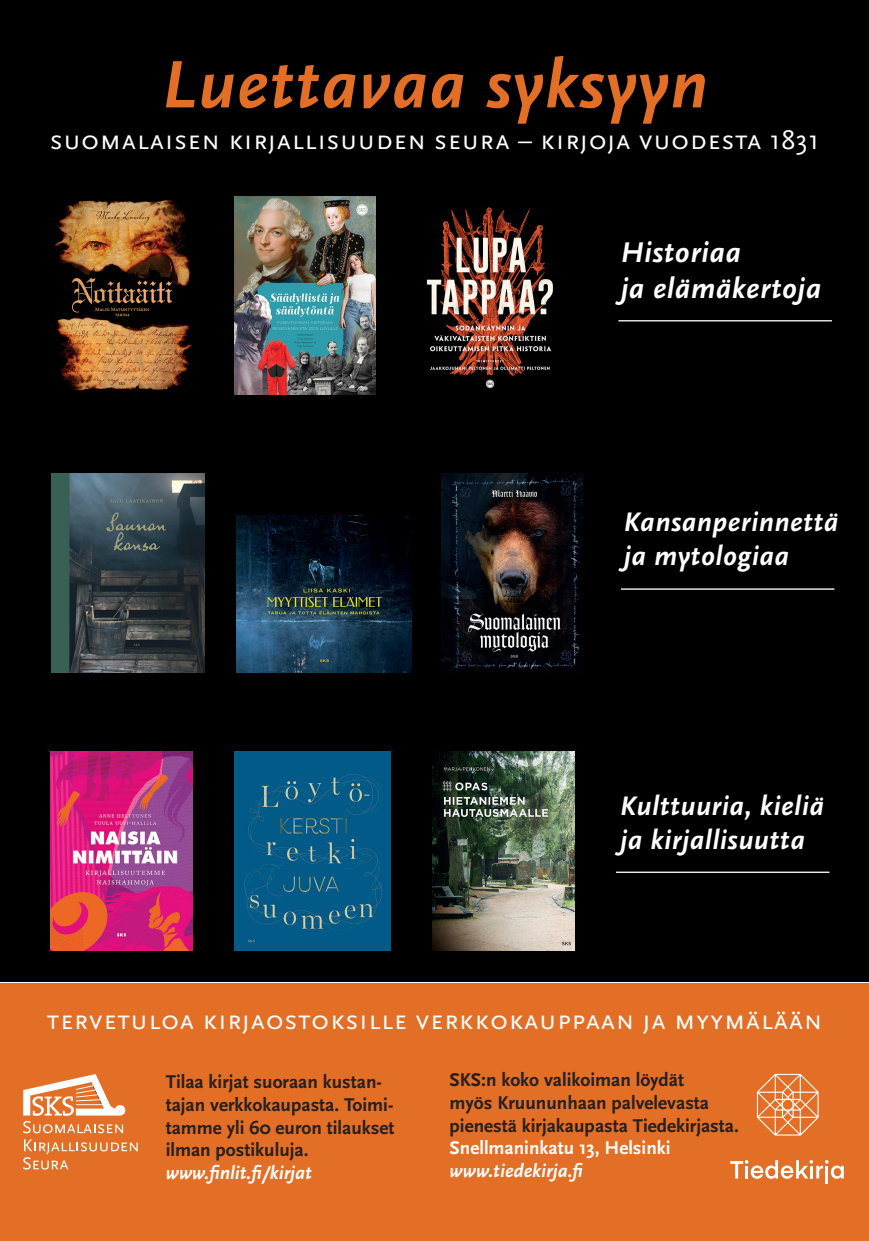
<style>
.page{position:relative;width:869px;height:1241px;background:#fff}
.page>*{position:absolute;margin:0;border:0;box-sizing:border-box;transform-origin:0 0}
.t1{font:italic 700 70px "Scala Sans";letter-spacing:.02em;color:#e36e25}
.t2{font:italic 700 29.75px/35.7px "Scala Sans";letter-spacing:.02em;color:#fff}
.t3{font:28px "Scala Sans Caps";letter-spacing:.02em;color:#fff}
.t4{font:italic 700 28px/33.6px "Scala Sans";letter-spacing:.02em;color:#fff}
.t5{font:700 19.25px/22.8px "Scala Sans";color:#231f20}
.s1{font-style:italic;color:#fff}
.s2{color:#fff}
</style>
<div class="page">
<div style="left:0;top:0;width:868px;height:980px;background:#000001"></div>
<img style="left:54px;top:200px;width:138px;height:191px">
<img style="left:426px;top:207px;width:127px;height:182px">
<img style="left:234px;top:196px;width:141px;height:199px">
<img style="left:441px;top:474px;width:140px;height:197px">
<div style="left:0;top:983px;width:868px;height:257px;background:#e36e25"></div>
<hr style="left:618px;top:320px;width:213px;height:1px;background:#fff">
<hr style="left:620px;top:588px;width:214px;height:1px;background:#fff">
<hr style="left:615px;top:871px;width:214px;height:1px;background:#fff">
<img style="left:236px;top:515px;width:175px;height:157px">
<img style="left:51px;top:751px;width:141px;height:199px">
<hr style="left:824px;top:1165px;width:3px;height:18px;background:#fff">
<svg style="left:730px;top:1160px;width:113px;height:18px"></svg>
<svg style="left:756px;top:1073px;width:62px;height:62px"></svg>
<img style="left:51px;top:473px;width:154px;height:199px">
<img style="left:234px;top:751px;width:156px;height:199px">
<img style="left:432px;top:751px;width:142px;height:199px">
<svg style="left:23px;top:1074px;width:115px;height:95px"></svg>
<p class="t1" style="left:162px;top:47px;width:547px">Luettavaa syksyyn</p>
<p class="t3" style="left:50px;top:125px;width:770px">suomalaisen kirjallisuuden seura – kirjoja vuodesta 1831</p>
<p class="t2" style="left:620px;top:235px;width:202px">Historiaa<br>ja elämäkertoja</p>
<p class="t4" style="left:623px;top:506px;width:216px">Kansanperinnettä ja mytologiaa</p>
<p class="t4" style="left:619px;top:790px;width:205px">Kulttuuria, kieliä ja kirjallisuutta</p>
<p class="t3" style="left:47px;top:1004px;width:776px">tervetuloa kirjaostoksille verkkokauppaan ja myymälään</p>
<p class="t5" style="left:166px;top:1070px;width:230px">Tilaa kirjat suoraan kustan&shy;tajan verkkokaupasta. Toimi&shy;tamme yli 60 euron tilaukset ilman postikuluja. <span class="s1">www.finlit.fi/kirjat</span></p>
<p class="t5" style="left:449px;top:1068px;width:290px">SKS:n koko valikoiman löydät<br>myös Kruununhaan palvelevasta pienestä kirjakaupasta Tiedekirjasta.<br><span class="s2">Snellmaninkatu 13, Helsinki </span><span class="s1">www.tiedekirja.fi</span></p>
</div>
